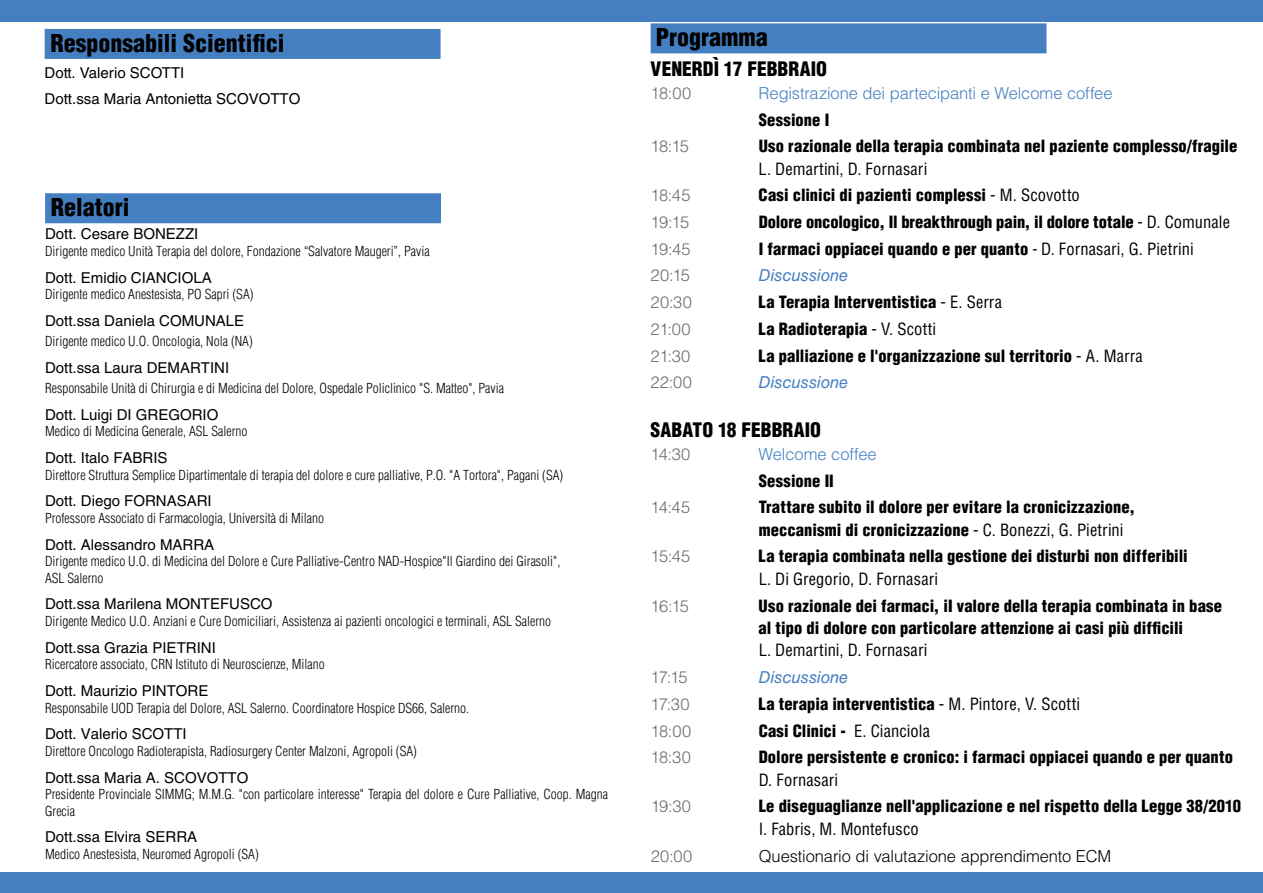
<style>
.page{position:relative;width:1263px;height:893px;background:#fff}
.page>*{position:absolute;margin:0;border:0;box-sizing:border-box;transform-origin:0 0}
.t1{font:900 condensed 24px "Helvetica LT Std";color:#000}
.t2{font:900 condensed 19.5px "Helvetica LT Std";color:#000}
.t3{font:900 condensed 16.5px/26.7px "Helvetica LT Std";letter-spacing:.005em;color:#000}
.t4{font:condensed 16.5px/26.7px "Helvetica LT Std";letter-spacing:.005em;color:#000}
.t5{font:300 16.5px "Helvetica LT Std";letter-spacing:-.025em;color:#6d6b6f}
.t6{font:300 16.5px "Helvetica LT Std";letter-spacing:-.01em;color:#447fc1}
.t7{font:300 16.5px "Helvetica LT Std";letter-spacing:-.01em;color:#000}
.t8{font:italic 16.5px "Helvetica LT Std";color:#447fc1}
.t9{font:15px/26.5px "Helvetica LT Std";color:#000}
.t10{font:300 condensed 13.5px/16.5px "Helvetica LT Std";color:#000}
.s1{font-weight:900}
.s2{font-weight:400}
</style>
<div class="page">
<div style="left:0;top:0;width:1263px;height:21px;background:#447fc1"></div>
<div style="left:0;top:873px;width:1263px;height:20px;background:#447fc1"></div>
<div style="left:651px;top:23px;width:395px;height:30px;background:#447fc1"></div>
<div style="left:45px;top:193px;width:396px;height:30px;background:#447fc1"></div>
<div style="left:45px;top:29px;width:396px;height:30px;background:#447fc1"></div>
<h1 class="t1" style="left:50px;top:28px;width:236px">Responsabili Scientifici</h1>
<p class="t9" style="left:45px;top:59px;width:257px">Dott. Valerio SCOTTI<br>Dott.ssa Maria Antonietta SCOVOTTO</p>
<h1 class="t1" style="left:51px;top:192px;width:80px">Relatori</h1>
<p class="t9" style="left:45px;top:221px;width:155px">Dott. Cesare BONEZZI</p>
<p class="t10" style="left:45px;top:243px;width:386px">Dirigente medico Unità Terapia del dolore, Fondazione “Salvatore Maugeri ,” Pavia</p>
<p class="t9" style="left:45px;top:264px;width:168px">Dott. Emidio CIANCIOLA</p>
<p class="t10" style="left:45px;top:286px;width:210px">Dirigente medico Anestesista, PO Sapri (SA(</p>
<p class="t9" style="left:45px;top:307px;width:201px">Dott.ssa Daniela COMUNALE</p>
<p class="t10" style="left:45px;top:333px;width:209px">Dirigente medico .O.U Oncologia, Nola (NA(</p>
<p class="t9" style="left:45px;top:354px;width:186px">Dott.ssa Laura DEMARTINI</p>
<p class="t10" style="left:45px;top:380px;width:460px">Responsabile Unità di Chirurgia e di Medicina del Dolore, Ospedale Policlinico .S" Matteo ," Pavia</p>
<p class="t9" style="left:45px;top:401px;width:175px">Dott. Luigi DI GREGORIO</p>
<p class="t10" style="left:45px;top:423px;width:204px">Medico di Medicina Generale, ASL Salerno</p>
<p class="t9" style="left:45px;top:444px;width:124px">Dott. Italo FABRIS</p>
<p class="t10" style="left:45px;top:466px;width:520px">Direttore Struttura Semplice Dipartimentale di terapia del dolore e cure palliative A".O.P, Tortora ," Pagani (SA(</p>
<p class="t9" style="left:45px;top:488px;width:168px">Dott. Diego FORNASARI</p>
<p class="t10" style="left:45px;top:510px;width:280px">Professore Associato di Farmacologia, Università di Milano</p>
<p class="t9" style="left:45px;top:531px;width:171px">Dott. Alessandro MARRA</p>
<p class="t10" style="left:45px;top:553px;width:517px">Dirigente medico .O.U di Medicina del Dolore e Cure Palliative-Centro NAD-Hospice I l" Giardino dei Girasoli ,"<br>ASL Salerno</p>
<p class="t9" style="left:45px;top:591px;width:229px">Dott.ssa Marilena MONTEFUSCO</p>
<p class="t10" style="left:45px;top:613px;width:508px">Dirigente Medico .O.U Anziani e Cure Domiciliari, Assistenza ai pazienti oncologici e terminali, ASL Salerno</p>
<p class="t9" style="left:45px;top:634px;width:172px">Dott.ssa Grazia PIETRINI</p>
<p class="t10" style="left:45px;top:656px;width:281px">Ricercatore associato, CRN Istituto di Neuroscienze, Milano</p>
<p class="t9" style="left:45px;top:677px;width:165px">Dott. Maurizio PINTORE</p>
<p class="t10" style="left:45px;top:699px;width:426px">Responsabile UOD Terapia del Dolore, ASL Salerno. Coordinatore Hospice DS66, Salerno.</p>
<p class="t9" style="left:45px;top:721px;width:143px">Dott. Valerio SCOTTI</p>
<p class="t10" style="left:45px;top:743px;width:373px">Direttore Oncologo Radioterapista, Radiosurgery Center Malzoni, Agropoli (SA(</p>
<p class="t9" style="left:45px;top:764px;width:205px">Dott.ssa Maria A. SCOVOTTO</p>
<p class="t10" style="left:45px;top:786px;width:564px">Presidente Provinciale SIMMG M; M. ".G. con particolare interesse" Terapia del dolore e Cure Palliative, Coop. Magna<br>Grecia</p>
<p class="t9" style="left:45px;top:824px;width:154px">Dott.ssa Elvira SERRA</p>
<p class="t10" style="left:45px;top:846px;width:215px">Medico Anestesista, Neuromed Agropoli (SA(</p>
<h1 class="t1" style="left:656px;top:22px;width:113px">Programma</h1>
<h2 class="t2" style="left:651px;top:57px;width:178px">Venerdì 17 Febbraio</h2>
<p class="t6" style="left:759px;top:83px;width:355px">Registrazione dei partecipanti e Welcome coffee</p>
<p class="t5" style="left:651px;top:83px;width:42px">18:00</p>
<p class="t5" style="left:651px;top:136px;width:40px">18:15</p>
<p class="t3" style="left:759px;top:106px;width:480px">Sessione I<br>Uso razionale della terapia combinata nel paziente complesso/fragile</p>
<p class="t5" style="left:651px;top:185px;width:41px">18:45</p>
<p class="t4" style="left:759px;top:155px;width:323px">.L Demartini .D, Fornasari<br><span class="s1">Casi clinici di pazienti complessi</span> M- . Scovotto</p>
<p class="t5" style="left:651px;top:212px;width:40px">19:15</p>
<p class="t3" style="left:759px;top:209px;width:473px">Dolore oncologico Il, breakthrough pain il, dolore totale <span class="s2">.D- Comunale</span></p>
<p class="t5" style="left:651px;top:239px;width:42px">19:45</p>
<p class="t3" style="left:759px;top:235px;width:436px">I farmaci oppiacei quando e per quanto <span class="s2">.D- Fornasari G, . Pietrini</span></p>
<p class="t5" style="left:651px;top:265px;width:41px">20:15</p>
<p class="t8" style="left:759px;top:266px;width:91px">Discussione</p>
<p class="t5" style="left:651px;top:292px;width:43px">20:30</p>
<p class="t3" style="left:759px;top:289px;width:245px">La Terapia Interventistica <span class="s2">.E- Serra</span></p>
<p class="t5" style="left:651px;top:319px;width:42px">21:00</p>
<p class="t3" style="left:759px;top:315px;width:179px">La Radioterapia <span class="s2">.V- Scotti</span></p>
<p class="t5" style="left:651px;top:345px;width:41px">21:30</p>
<p class="t3" style="left:759px;top:342px;width:386px">La palliazione 'le organizzazione sul territorio <span class="s2">.A- Marra</span></p>
<p class="t8" style="left:759px;top:373px;width:91px">Discussione</p>
<p class="t5" style="left:651px;top:372px;width:43px">22:00</p>
<h2 class="t2" style="left:651px;top:418px;width:172px">Sabato 18 Febbraio</h2>
<p class="t6" style="left:759px;top:444px;width:120px">Welcome coffee</p>
<p class="t5" style="left:651px;top:444px;width:41px">14:30</p>
<p class="t5" style="left:651px;top:497px;width:41px">14:45</p>
<p class="t5" style="left:651px;top:546px;width:41px">15:45</p>
<p class="t5" style="left:651px;top:595px;width:40px">16:15</p>
<p class="t5" style="left:651px;top:667px;width:39px">17:15</p>
<p class="t5" style="left:651px;top:694px;width:40px">17:30</p>
<p class="t5" style="left:651px;top:720px;width:42px">18:00</p>
<p class="t5" style="left:651px;top:747px;width:42px">18:30</p>
<p class="t5" style="left:651px;top:796px;width:42px">19:30</p>
<p class="t5" style="left:651px;top:845px;width:43px">20:00</p>
<p class="t3" style="left:759px;top:467px;width:378px">Sessione II<br>Trattare subito il dolore per evitare la cronicizzazione,</p>
<p class="t3" style="left:759px;top:516px;width:431px">meccanismi di cronicizzazione <span class="s2">.C- Bonezzi G, . Pietrini<br></span>La terapia combinata nella gestione dei disturbi non differibili</p>
<p class="t4" style="left:759px;top:565px;width:181px">.L Di Gregorio .D, Fornasari</p>
<p class="t3" style="left:759px;top:592px;width:465px">Uso razionale dei farmaci iI, valore della terapia combinata in base</p>
<p class="t3" style="left:759px;top:614px;width:426px">al tipo di dolore con particolare attenzione ai casi più difficili</p>
<p class="t4" style="left:759px;top:637px;width:170px">.L Demartini .D, Fornasari</p>
<p class="t8" style="left:759px;top:668px;width:91px">Discussione</p>
<p class="t3" style="left:759px;top:690px;width:323px">La terapia interventistica <span class="s2">M- . Pintore .V, Scotti</span></p>
<p class="t3" style="left:759px;top:717px;width:173px">Casi Clinici <span class="s2">.E</span>- <span class="s2">Cianciola</span></p>
<p class="t3" style="left:759px;top:744px;width:476px">Dolore persistente e cronico i: farmaci oppiacei quando e per quanto</p>
<p class="t4" style="left:759px;top:766px;width:81px">.D Fornasari</p>
<p class="t3" style="left:759px;top:793px;width:484px">Le diseguaglianze nell'applicazione e nel rispetto della Legge 38/2010</p>
<p class="t4" style="left:759px;top:815px;width:161px">.I Fabris M, . Montefusco</p>
<p class="t7" style="left:759px;top:845px;width:354px">Questionario di valutazione apprendimento ECM</p>
</div>
